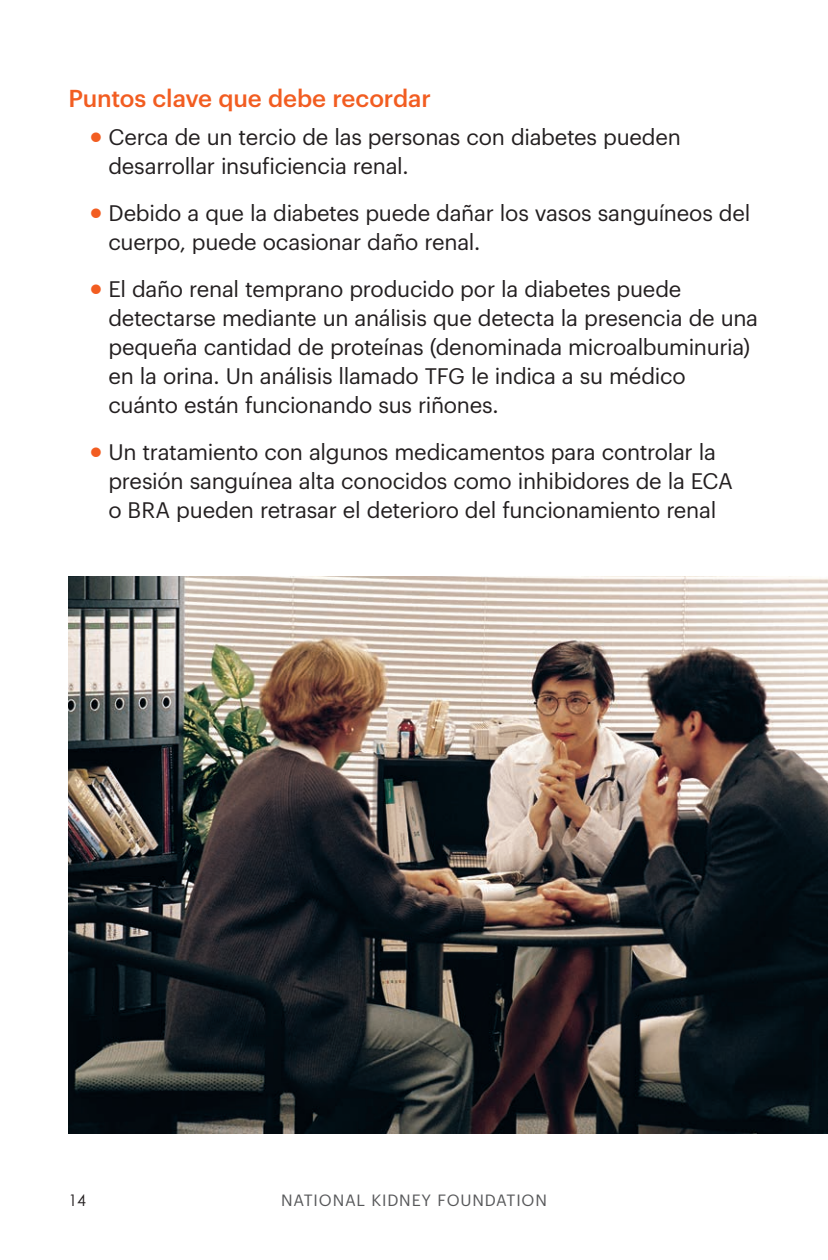
<style>
.page{position:relative;width:828px;height:1260px;background:#fff}
.page>*{position:absolute;margin:0;border:0;box-sizing:border-box;transform-origin:0 0}
.Body_Header{font:500 24px "Graphik";letter-spacing:-.005em;color:#f25d21}
.t1{font:22px/29px "Graphik";letter-spacing:-.01em;color:#231f20}
.t2{font:16px "Graphik";letter-spacing:.05em;color:#57585a}
.t3{font:16px "Century Gothic";color:#231f20}
.s1{font-family:"Century Gothic";font-weight:700;font-size:32px;color:#f25d21}
</style>
<div class="page">
<img style="left:68px;top:576px;width:760px;height:558px">
<p class="Body_Header" style="left:68px;top:80px;width:364px">Puntos clave que debe recordar</p>
<p class="t1" style="left:108px;top:121px;width:574px;text-indent:-22px"><span class="s1">•</span>Cerca de un tercio de las personas con diabetes pueden desarrollar insuficiencia renal.</p>
<p class="t1" style="left:108px;top:197px;width:643px;text-indent:-22px"><span class="s1">•</span>Debido a que la diabetes puede dañar los vasos sanguíneos del cuerpo, puede ocasionar daño renal.</p>
<p class="t1" style="left:108px;top:273px;width:651px;text-indent:-22px"><span class="s1">•</span>El daño renal temprano producido por la diabetes puede detectarse mediante un análisis que detecta la presencia de una pequeña cantidad de proteínas (denominada microalbuminuria) en la orina. Un análisis llamado TFG le indica a su médico cuánto están funcionando sus riñones.</p>
<p class="t1" style="left:108px;top:436px;width:626px;text-indent:-22px"><span class="s1">•</span>Un tratamiento con algunos medicamentos para controlar la presión sanguínea alta conocidos como inhibidores de la ECA o BRA pueden retrasar el deterioro del funcionamiento renal</p>
<p class="t3" style="left:68px;top:1190px;width:19px">14</p>
<p class="t2" style="left:281px;top:1188px;width:267px">NATIONAL KIDNEY FOUNDATION</p>
</div>
